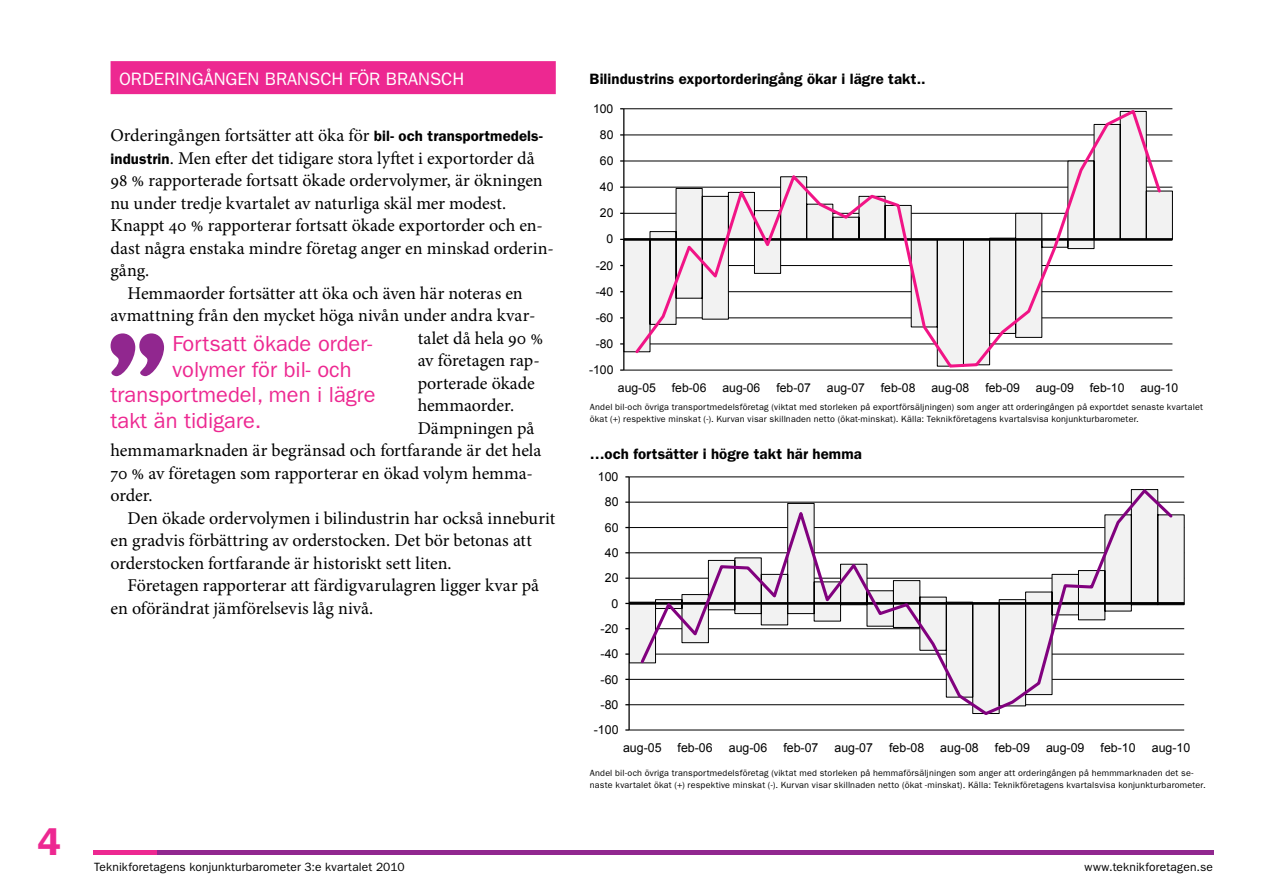
<style>
.page{position:relative;width:1263px;height:893px;background:#fff}
.page>*{position:absolute;margin:0;border:0;box-sizing:border-box;transform-origin:0 0}
.t1{font:600 39px "ITC Franklin Gothic Std";color:#ed2891}
.t2{font:21.9px "ITC Franklin Gothic Std";color:#ed2891}
.t3{font:18px "Minion Pro";letter-spacing:-.005em;color:#000}
.t4{font:18px "ITC Franklin Gothic Std";color:#fff}
.t5{font:600 15px "ITC Franklin Gothic Std";letter-spacing:.005em;color:#000}
.t6{font:12.45px "Arial";color:#000}
.t7{font:12.3px "Arial";color:#000}
.t8{font:12.15px "Arial";color:#000}
.t9{font:12px "ITC Franklin Gothic Std";letter-spacing:.01em;color:#000}
.t10{font:9px/12px "ITC Franklin Gothic Std";letter-spacing:.02em;color:#000}
.t11{font:8.7px/10.2px "Arial";color:#000;text-align:center}
.s1{font-family:"ITC Franklin Gothic Std";font-weight:600;font-size:15px}
</style>
<div class="page">
<hr style="left:151px;top:850px;width:1062px;height:4px;background:#91278f">
<hr style="left:93px;top:850px;width:64px;height:4px;background:#ed2891">
<div style="left:111px;top:61px;width:445px;height:33px;background:#ed2891"></div>
<svg style="left:111px;top:333px;width:53px;height:43px"></svg>
<hr style="left:624px;top:370px;width:548px;height:1px;background:#000">
<hr style="left:624px;top:344px;width:548px;height:1px;background:#000">
<hr style="left:624px;top:318px;width:548px;height:1px;background:#000">
<hr style="left:624px;top:291px;width:548px;height:1px;background:#000">
<hr style="left:624px;top:265px;width:548px;height:1px;background:#000">
<hr style="left:624px;top:213px;width:548px;height:1px;background:#000">
<hr style="left:624px;top:187px;width:548px;height:1px;background:#000">
<hr style="left:624px;top:161px;width:548px;height:1px;background:#000">
<hr style="left:624px;top:135px;width:548px;height:1px;background:#000">
<hr style="left:624px;top:109px;width:548px;height:1px;background:#000">
<hr style="left:623px;top:109px;width:1px;height:261px;background:#000">
<hr style="left:624px;top:238px;width:548px;height:3px;background:#000">
<svg style="left:633px;top:108px;width:530px;height:260px"></svg>
<hr style="left:629px;top:730px;width:555px;height:1px;background:#000">
<hr style="left:629px;top:477px;width:555px;height:1px;background:#000">
<svg style="left:630px;top:501px;width:555px;height:102px"></svg>
<svg style="left:630px;top:603px;width:555px;height:103px"></svg>
<hr style="left:628px;top:477px;width:2px;height:253px;background:#000">
<hr style="left:629px;top:602px;width:555px;height:3px;background:#000">
<svg style="left:638px;top:489px;width:537px;height:226px"></svg>
<h1 class="t1" style="left:37px;top:819px;width:25px">4</h1>
<p class="t4" style="left:119px;top:68px;width:347px">Orderingången bransch för bransch</p>
<p class="t3" style="left:111px;top:123px;width:434px">Orderingången fortsätter att öka för <span class="s1">bil- och transportmedels-</span></p>
<p class="t3" style="left:111px;top:146px;width:426px"><span class="s1">industrin</span>. Men efter det tidigare stora lyftet i exportorder då</p>
<p class="t3" style="left:111px;top:168px;width:434px">98 % rapporterade fortsatt ökade ordervolymer, är ökningen</p>
<p class="t3" style="left:111px;top:191px;width:397px">nu under tredje kvartalet av naturliga skäl mer modest.</p>
<p class="t3" style="left:111px;top:213px;width:434px">Knappt 40 % rapporterar fortsatt ökade exportorder och en-</p>
<p class="t3" style="left:111px;top:236px;width:445px">dast några enstaka mindre företag anger en minskad orderin-</p>
<p class="t3" style="left:111px;top:258px;width:40px">gång.</p>
<p class="t3" style="left:128px;top:281px;width:397px">Hemmaorder fortsätter att öka och även här noteras en</p>
<p class="t3" style="left:111px;top:303px;width:426px">avmattning från den mycket höga nivån under andra kvar-</p>
<p class="t3" style="left:418px;top:326px;width:127px">talet då hela 90 %</p>
<p class="t3" style="left:418px;top:348px;width:124px">av företagen rap-</p>
<p class="t3" style="left:418px;top:371px;width:118px">porterade ökade</p>
<p class="t3" style="left:418px;top:393px;width:98px">hemmaorder.</p>
<p class="t3" style="left:418px;top:416px;width:118px">Dämpningen på</p>
<p class="t3" style="left:111px;top:438px;width:432px">hemmamarknaden är begränsad och fortfarande är det hela</p>
<p class="t3" style="left:111px;top:461px;width:422px">70 % av företagen som rapporterar en ökad volym hemma-</p>
<p class="t3" style="left:111px;top:483px;width:44px">order.</p>
<p class="t3" style="left:128px;top:506px;width:429px">Den ökade ordervolymen i bilindustrin har också inneburit</p>
<p class="t3" style="left:111px;top:528px;width:423px">en gradvis förbättring av orderstocken. Det bör betonas att</p>
<p class="t3" style="left:111px;top:551px;width:343px">orderstocken fortfarande är historiskt sett liten.</p>
<p class="t3" style="left:128px;top:573px;width:413px">Företagen rapporterar att färdigvarulagren ligger kvar på</p>
<p class="t3" style="left:111px;top:596px;width:264px">en oförändrat jämförelsevis låg nivå.</p>
<p class="t2" style="left:173px;top:331px;width:201px">Fortsatt ökade order-</p>
<p class="t2" style="left:173px;top:357px;width:180px">volymer för bil- och</p>
<p class="t2" style="left:111px;top:382px;width:267px">transportmedel, men i lägre</p>
<p class="t2" style="left:111px;top:408px;width:152px">takt än tidigare.</p>
<p class="t5" style="left:590px;top:70px;width:338px">Bilindustrins exportorderingång ökar i lägre takt..</p>
<p class="t8" style="left:593px;top:101px;width:22px">100</p>
<p class="t8" style="left:600px;top:127px;width:15px">80</p>
<p class="t8" style="left:600px;top:153px;width:15px">60</p>
<p class="t8" style="left:600px;top:179px;width:15px">40</p>
<p class="t8" style="left:600px;top:205px;width:15px">20</p>
<p class="t8" style="left:607px;top:231px;width:8px">0</p>
<p class="t8" style="left:596px;top:257px;width:19px">-20</p>
<p class="t8" style="left:596px;top:284px;width:19px">-40</p>
<p class="t8" style="left:596px;top:310px;width:19px">-60</p>
<p class="t8" style="left:596px;top:336px;width:19px">-80</p>
<p class="t8" style="left:589px;top:362px;width:26px">-100</p>
<p class="t8" style="left:618px;top:380px;width:39px">aug-05</p>
<p class="t8" style="left:672px;top:380px;width:36px">feb-06</p>
<p class="t8" style="left:722px;top:380px;width:39px">aug-06</p>
<p class="t8" style="left:776px;top:380px;width:36px">feb-07</p>
<p class="t8" style="left:827px;top:380px;width:39px">aug-07</p>
<p class="t8" style="left:881px;top:380px;width:36px">feb-08</p>
<p class="t8" style="left:931px;top:380px;width:39px">aug-08</p>
<p class="t8" style="left:985px;top:380px;width:36px">feb-09</p>
<p class="t8" style="left:1036px;top:380px;width:39px">aug-09</p>
<p class="t8" style="left:1090px;top:380px;width:36px">feb-10</p>
<p class="t8" style="left:1140px;top:380px;width:39px">aug-10</p>
<p class="t11" style="left:613px;top:414px;width:580px">Andel bil- och övriga transportmedelsföretag (viktat med storleken på exportförsäljningen) som anger att orderingången på export det senaste kvartalet</p>
<p class="t10" style="left:590px;top:401px;width:615px">Andel bil-och övriga transportmedelsföretag (viktat med storleken på exportförsäljningen) som anger att orderingången på exportdet senaste kvartalet ökat (+) respektive minskat (-). Kurvan visar skillnaden netto (ökat-minskat). Källa: Teknikföretagens kvartalsvisa konjunkturbarometer.</p>
<p class="t5" style="left:590px;top:445px;width:274px">…och fortsätter i högre takt här hemma</p>
<p class="t7" style="left:598px;top:469px;width:22px">100</p>
<p class="t6" style="left:605px;top:494px;width:15px">80</p>
<p class="t7" style="left:605px;top:519px;width:15px">60</p>
<p class="t7" style="left:605px;top:545px;width:15px">40</p>
<p class="t7" style="left:605px;top:570px;width:15px">20</p>
<p class="t7" style="left:612px;top:595px;width:8px">0</p>
<p class="t7" style="left:601px;top:620px;width:19px">-20</p>
<p class="t7" style="left:601px;top:646px;width:19px">-40</p>
<p class="t7" style="left:601px;top:671px;width:19px">-60</p>
<p class="t7" style="left:601px;top:696px;width:19px">-80</p>
<p class="t7" style="left:594px;top:722px;width:26px">-100</p>
<p class="t7" style="left:623px;top:740px;width:40px">aug-05</p>
<p class="t7" style="left:678px;top:740px;width:37px">feb-06</p>
<p class="t7" style="left:729px;top:740px;width:40px">aug-06</p>
<p class="t7" style="left:783px;top:740px;width:37px">feb-07</p>
<p class="t7" style="left:834px;top:740px;width:40px">aug-07</p>
<p class="t7" style="left:889px;top:740px;width:37px">feb-08</p>
<p class="t7" style="left:940px;top:740px;width:40px">aug-08</p>
<p class="t7" style="left:995px;top:740px;width:37px">feb-09</p>
<p class="t7" style="left:1046px;top:740px;width:40px">aug-09</p>
<p class="t7" style="left:1100px;top:740px;width:37px">feb-10</p>
<p class="t7" style="left:1152px;top:740px;width:40px">aug-10</p>
<p class="t11" style="left:606px;top:765px;width:599px">Andel bil- och övriga transportmedelsföretag (viktat med storleken på hemmaförsäljningen som anger att orderingången på hemmmarknaden det senaste kvartalet ökat (+) respektive minskat (-). Kurvan visar skillnaden netto (ökat - minskat). Källa: Teknikföretagens kvartalsvisa konjunkturbarometer.</p>
<p class="t10" style="left:590px;top:767px;width:617px">Andel bil-och övriga transportmedelsföretag (viktat med storleken på hemmaförsäljningen som anger att orderingången på hemmmarknaden det se&shy;naste kvartalet ökat (+) respektive minskat (-). Kurvan visar skillnaden netto (ökat -minskat). Källa: Teknikföretagens kvartalsvisa konjunkturbarometer.</p>
<p class="t9" style="left:94px;top:860px;width:312px">Teknikforetagens konjunkturbarometer 3:e kvartalet 2010</p>
<p class="t9" style="left:1084px;top:860px;width:130px">www.teknikforetagen.se</p>
</div>
